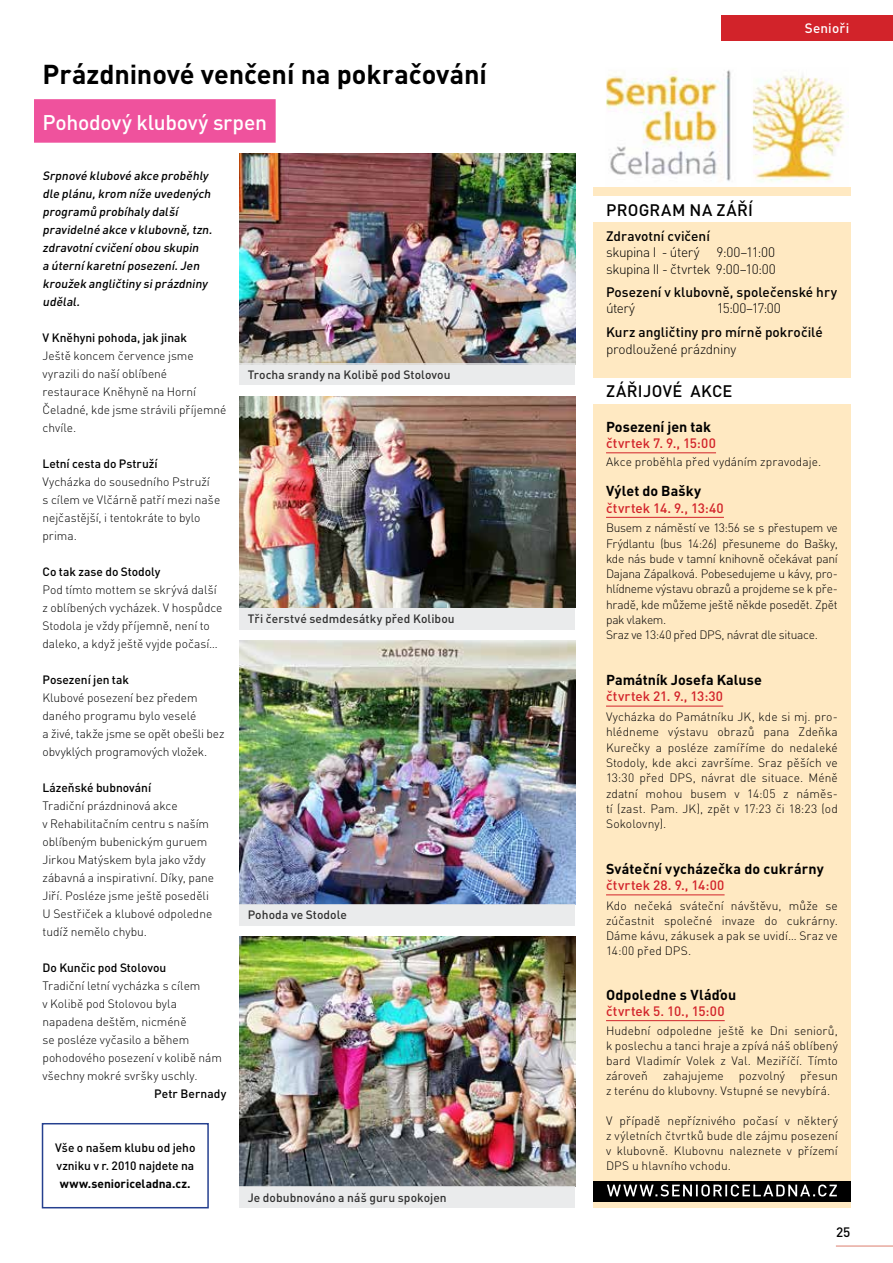
<style>
.page{position:relative;width:893px;height:1263px;background:#fff}
.page>*{position:absolute;margin:0;border:0;box-sizing:border-box;transform-origin:0 0}
.t1{font:700 27px "DIN Pro";letter-spacing:-.005em;color:#000}
.t2{font:500 21px "DIN Pro";letter-spacing:-.015em;color:#fff}
.t3{font:500 16.5px "DIN Pro";letter-spacing:.02em;color:#000}
.t4{font:700 14.25px "DIN Pro";letter-spacing:.01em;color:#000}
.t5{font:300 13.65px/16.6px "DIN Pro";letter-spacing:-.025em;color:#000;text-align:right}
.t6{font:500 13.65px "DIN Pro";color:#000}
.t7{font:500 13.5px "DIN Pro";color:#d2232a}
.t8{font:500 13.5px "DIN Pro";letter-spacing:.01em;color:#fff}
.t9{font:500 13.5px "DIN Pro";color:#000}
.t10{font:300 12px/18px "DIN Pro";letter-spacing:-.005em;color:#000}
.t11{font:500 12px/18px "DIN Pro";letter-spacing:.005em;color:#000}
.t12{font:italic 500 12px/18px "DIN Pro";color:#000}
.t13{font:700 12px "DIN Pro";color:#000}
</style>
<div class="page">
<div style="left:722px;top:15px;width:171px;height:25px;background:#d2232a"></div>
<hr style="left:836px;top:1246px;width:57px;height:1px;background:#dc7f6f">
<img style="left:593px;top:69px;width:256px;height:119px">
<div style="left:593px;top:188px;width:258px;height:1020px;background:#ffe9c2"></div>
<hr style="left:606px;top:452px;width:110px;height:1px;background:#d2232a">
<hr style="left:606px;top:517px;width:118px;height:1px;background:#d2232a">
<hr style="left:606px;top:706px;width:117px;height:1px;background:#d2232a">
<hr style="left:606px;top:894px;width:119px;height:1px;background:#d2232a">
<hr style="left:606px;top:1020px;width:119px;height:1px;background:#d2232a">
<div style="left:593px;top:197px;width:260px;height:25px;background:#fff"></div>
<div style="left:593px;top:378px;width:260px;height:26px;background:#fff"></div>
<div style="left:593px;top:1181px;width:257px;height:21px;background:#000"></div>
<svg style="left:607px;top:1184px;width:230px;height:12px"></svg>
<div style="left:34px;top:99px;width:242px;height:44px;background:#ef529d"></div>
<img style="left:239px;top:936px;width:336px;height:250px">
<div style="left:239px;top:1186px;width:336px;height:22px;background:#e6e7e8"></div>
<img style="left:239px;top:153px;width:336px;height:211px">
<div style="left:239px;top:364px;width:336px;height:21px;background:#e6e7e8"></div>
<img style="left:239px;top:396px;width:336px;height:212px">
<div style="left:239px;top:608px;width:336px;height:21px;background:#e6e7e8"></div>
<img style="left:239px;top:640px;width:336px;height:264px">
<div style="left:239px;top:904px;width:336px;height:21px;background:#e6e7e8"></div>
<div style="left:42px;top:1123px;width:167px;height:85px;border:2px solid #25408f"></div>
<h1 class="t1" style="left:43px;top:57px;width:446px">Prázdninové venčení na pokračování</h1>
<h2 class="t2" style="left:43px;top:109px;width:226px">Pohodový klubový srpen</h2>
<p class="t12" style="left:43px;top:166px;width:173px">Srpnové klubové akce proběhly dle plánu,krom níže uvedených programů probíhaly další pravidelné akce v klubovně,tzn. zdravotnícvičeníobou skupin<br>a úterníkaretníposezení.Jen kroužek angličtiny siprázdniny udělal.</p>
<p class="t11" style="left:43px;top:328px;width:146px">V Kněhyni pohoda, jak jinak</p>
<p class="t10" style="left:43px;top:347px;width:185px">Ještě koncem července jsme vyrazili do naší oblíbené restaurace Kněhyně na Horní<br>Čeladné, kde jsme strávili příjemné chvíle.</p>
<p class="t11" style="left:43px;top:454px;width:117px">Letní cesta do Pstruží</p>
<p class="t10" style="left:43px;top:473px;width:179px">Vycházka do sousedního Pstruží<br>s cílem ve Vlčárně patří mezi naše nejčastější, i tentokráte to bylo prima.</p>
<p class="t11" style="left:43px;top:562px;width:119px">Co tak zase do Stodoly</p>
<p class="t10" style="left:43px;top:581px;width:182px">Pod tímto mottem se skrývá další z oblíbených vycházek. V hospůdce Stodola je vždy příjemně, není to daleko, a když ještě vyjde počasí…</p>
<p class="t11" style="left:43px;top:670px;width:88px">Posezení jen tak</p>
<p class="t10" style="left:43px;top:689px;width:184px">Klubové posezení bez předem daného programu bylo veselé<br>a živé, takže jsme se opět obešli bez obvyklých programových vložek.</p>
<p class="t11" style="left:43px;top:778px;width:110px">Lázeňské bubnování</p>
<p class="t10" style="left:43px;top:797px;width:173px">Tradiční prázdninová akce<br>v Rehabilitačním centru s naším oblíbeným bubenickým guruem<br>Jirkou Matýskem byla jako vždy zábavná a inspirativní. Díky, pane<br>Jiří. Posléze jsme ještě poseděli<br>U Sestřiček a klubové odpoledne tudíž nemělo chybu.</p>
<p class="t11" style="left:43px;top:958px;width:125px">Do Kunčic pod Stolovou</p>
<p class="t10" style="left:43px;top:977px;width:181px">Tradiční letní vycházka s cílem<br>v Kolibě pod Stolovou byla napadena deštěm, nicméně<br>se posléze vyčasilo a během pohodového posezení v kolibě nám všechny mokré svršky uschly.</p>
<p class="t11" style="left:154px;top:1084px;width:74px">Petr Bernady</p>
<p class="t11" style="left:248px;top:365px;width:204px">Trocha srandy na Kolibě pod Stolovou</p>
<p class="t11" style="left:248px;top:609px;width:208px">Tři čerstvé sedmdesátky před Kolibou</p>
<p class="t11" style="left:248px;top:906px;width:101px">Pohoda ve Stodole</p>
<p class="t11" style="left:55px;top:1138px;width:142px">Vše o našem klubu od jeho vzniku v r. 2010 najdete na</p>
<p class="t13" style="left:60px;top:1176px;width:132px">www.senioriceladna.cz.</p>
<p class="t11" style="left:248px;top:1188px;width:201px">Je dobubnováno a náš guru spokojen</p>
<p class="t8" style="left:805px;top:19px;width:46px">Senioři</p>
<h3 class="t3" style="left:606px;top:199px;width:121px">Program na září</h3>
<p class="t6" style="left:606px;top:227px;width:105px">Zdravotní cvičení</p>
<p class="t5" style="left:606px;top:244px;width:95px">skupina I - úterý</p>
<p class="t5" style="left:606px;top:244px;width:171px">9:00–11:00<br>skupina II - čtvrtek 9:00–10:00</p>
<p class="t6" style="left:606px;top:283px;width:233px">Posezení v klubovně, společenské hry</p>
<p class="t5" style="left:606px;top:300px;width:31px">úterý</p>
<p class="t5" style="left:717px;top:300px;width:65px">15:00–17:00</p>
<p class="t6" style="left:606px;top:324px;width:218px">Kurz angličtiny pro mírně pokročilé</p>
<p class="t5" style="left:606px;top:341px;width:132px">prodloužené prázdniny</p>
<h3 class="t3" style="left:606px;top:381px;width:10px">zářij</h3>
<h3 class="t3" style="left:652px;top:381px;width:61px">ové akce</h3>
<p class="t4" style="left:606px;top:417px;width:107px">Posezení jen tak</p>
<p class="t7" style="left:606px;top:435px;width:111px">čtvrtek 7. 9., 15:00</p>
<p class="t10" style="left:606px;top:453px;width:217px">Akce proběhla před vydáním zpravodaje.</p>
<p class="t4" style="left:606px;top:482px;width:97px">Výlet do Bašky</p>
<p class="t7" style="left:606px;top:499px;width:119px">čtvrtek 14. 9., 13:40</p>
<p class="t10" style="left:606px;top:520px;width:233px;line-height:15.3px">Busem z náměstí ve 13:56 se s přestupem ve Frýdlantu (bus 14:26) přesuneme do Bašky, kde nás bude v tamní knihovně očekávat paní Dajana Zápalková. Pobesedujeme u kávy, pro&shy;hlídneme výstavu obrazů a projdeme se k pře&shy;hradě, kde můžeme ještě někde posedět. Zpět pak vlakem.<br>Sraz ve 13:40 před DPS, návrat dle situace.</p>
<p class="t4" style="left:606px;top:670px;width:157px">Památník Josefa Kaluse</p>
<p class="t7" style="left:606px;top:688px;width:119px">čtvrtek 21. 9., 13:30</p>
<p class="t10" style="left:606px;top:709px;width:233px;line-height:15.3px;text-align:justify">Vycházka do Památníku JK, kde si mj. pro&shy;hlédneme výstavu obrazů pana Zdeňka Kurečky a posléze zamíříme do nedaleké Stodoly, kde akci završíme. Sraz pěších ve 13:30 před DPS, návrat dle situace. Méně zdatní mohou busem v 14:05 z náměs&shy;tí (zast. Pam. JK), zpět v 17:23 či 18:23 (od Sokolovny).</p>
<p class="t4" style="left:606px;top:859px;width:219px">Sváteční vycházečka do cukrárny</p>
<p class="t7" style="left:606px;top:877px;width:120px">čtvrtek 28. 9., 14:00</p>
<p class="t10" style="left:606px;top:897px;width:233px;line-height:15px;text-align:justify">Kdo nečeká sváteční návštěvu, může se zúčastnit společné invaze do cukrárny.<br>Dáme kávu, zákusek a pak se uvidí… Sraz ve 14:00 před DPS.</p>
<p class="t4" style="left:606px;top:985px;width:132px">Odpoledne s Vláďou</p>
<p class="t7" style="left:606px;top:1002px;width:120px">čtvrtek 5. 10., 15:00</p>
<p class="t10" style="left:606px;top:1023px;width:233px;line-height:15px;text-align:justify">Hudební odpoledne ještě ke Dni seniorů, k poslechu a tanci hraje a zpívá náš oblíbený bard Vladimír Volek z Val. Meziříčí. Tímto zároveň</p>
<p class="t10" style="left:606px;top:1068px;width:233px;line-height:15px;text-indent:194px">přesun z terénu do klubovny. Vstupné se nevybírá.</p>
<p class="t10" style="left:606px;top:1113px;width:233px;line-height:15px;text-align:justify">V případě nepříznivého počasí v některý z výletních čtvrtků bude dle zájmu posezení v klubovně. Klubovnu naleznete v přízemí DPS u hlavního vchodu.</p>
<p class="t10" style="left:663px;top:1067px;width:62px">zahajujeme</p>
<p class="t10" style="left:739px;top:1067px;width:48px">pozvolný</p>
<p class="t9" style="left:836px;top:1223px;width:16px">25</p>
</div>
